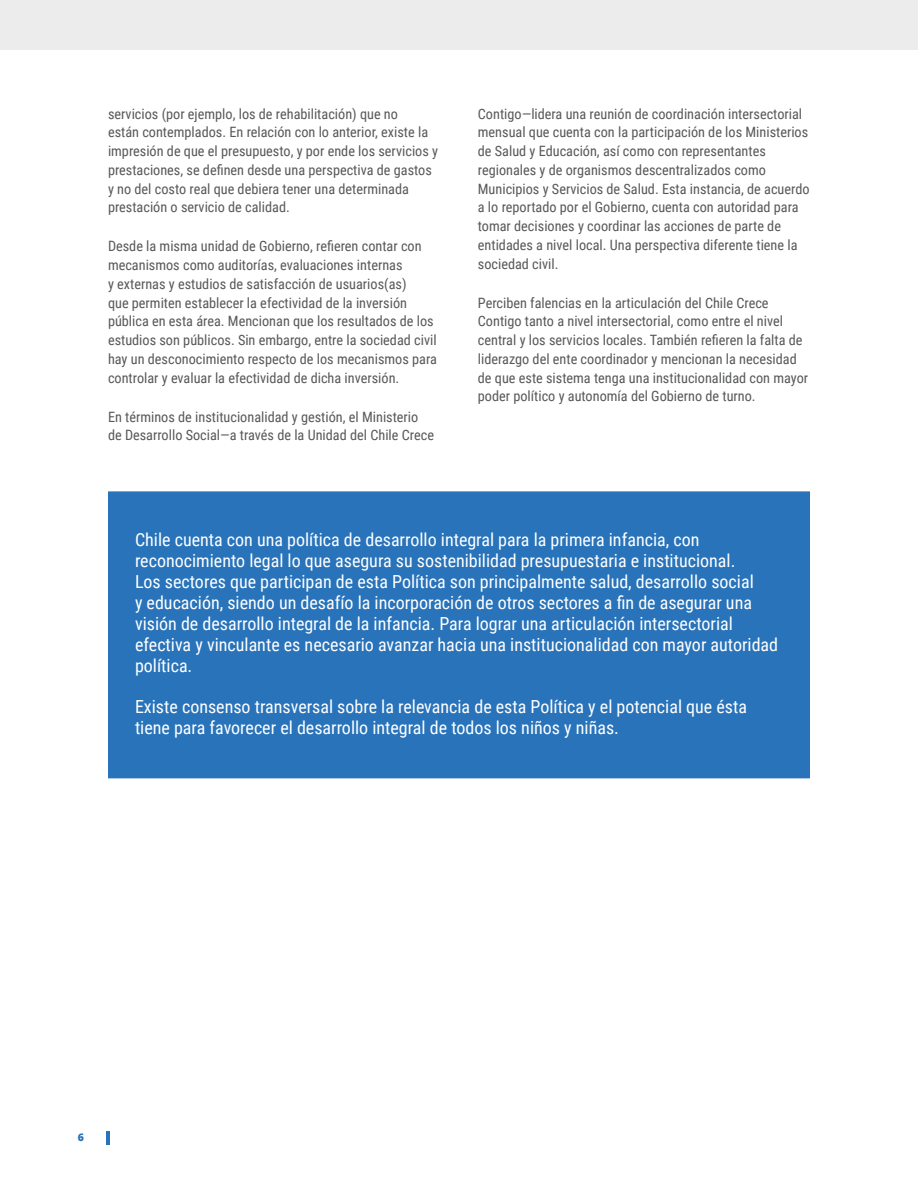
<style>
.page{position:relative;width:918px;height:1188px;background:#fff}
.page>*{position:absolute;margin:0;border:0;box-sizing:border-box;transform-origin:0 0}
.Content_-_Body_text{font:18px/21px "Roboto Condensed";color:#fff}
.Content_-_Body_text-2{font:14.25px/18.8px "Roboto Condensed";color:#57585a}
.t1{font:800 10.5px "Open Sans";color:#2873ba}
</style>
<div class="page">
<div style="left:0;top:0;width:918px;height:50px;background:#ececed"></div>
<hr style="left:106px;top:1131px;width:3px;height:14px;background:#2873ba">
<div style="left:108px;top:491px;width:702px;height:287px;background:#2873ba;border:2px solid #2873ba"></div>
<hr style="left:917px;top:107px;width:1px;height:207px;background:#0c3151">
<p class="Content_-_Body_text-2" style="left:108px;top:104px;width:332px">servicios (por ejemplo, los de rehabilitación) que no<br>están contemplados. En relación con lo anterior, existe la impresión de que el presupuesto, y por ende los servicios y prestaciones, se definen desde una perspectiva de gastos y no del costo real que debiera tener una determinada prestación o servicio de calidad.</p>
<p class="Content_-_Body_text-2" style="left:108px;top:236px;width:330px">Desde la misma unidad de Gobierno, refieren contar con mecanismos como auditorías, evaluaciones internas<br>y externas y estudios de satisfacción de usuarios(as)<br>que permiten establecer la efectividad de la inversión pública en esta área. Mencionan que los resultados de los estudios son públicos. Sin embargo, entre la sociedad civil hay un desconocimiento respecto de los mecanismos para controlar y evaluar la efectividad de dicha inversión.</p>
<p class="Content_-_Body_text-2" style="left:108px;top:407px;width:328px">En términos de institucionalidad y gestión, el Ministerio de Desarrollo Social—a través de la Unidad del Chile Crece</p>
<p class="Content_-_Body_text-2" style="left:478px;top:104px;width:333px">Contigo—lidera una reunión de coordinación intersectorial mensual que cuenta con la participación de los Ministerios de Salud y Educación, así como con representantes regionales y de organismos descentralizados como Municipios y Servicios de Salud. Esta instancia, de acuerdo a lo reportado por el Gobierno, cuenta con autoridad para tomar decisiones y coordinar las acciones de parte de entidades a nivel local. Una perspectiva diferente tiene la sociedad civil.</p>
<p class="Content_-_Body_text-2" style="left:478px;top:293px;width:332px">Perciben falencias en la articulación del Chile Crece Contigo tanto a nivel intersectorial, como entre el nivel central y los servicios locales. También refieren la falta de liderazgo del ente coordinador y mencionan la necesidad de que este sistema tenga una institucionalidad con mayor poder político y autonomía del Gobierno de turno.</p>
<p class="Content_-_Body_text" style="left:135px;top:528px;width:645px">Chile cuenta con una política de desarrollo integral para la primera infancia, con reconocimiento legal lo que asegura su sostenibilidad presupuestaria e institucional.<br>Los sectores que participan de esta Política son principalmente salud, desarrollo social<br>y educación, siendo un desafío la incorporación de otros sectores a fin de asegurar una visión de desarrollo integral de la infancia. Para lograr una articulación intersectorial efectiva y vinculante es necesario avanzar hacia una institucionalidad con mayor autoridad política.</p>
<p class="Content_-_Body_text" style="left:135px;top:695px;width:614px">Existe consenso transversal sobre la relevancia de esta Política y el potencial que ésta tiene para favorecer el desarrollo integral de todos los niños y niñas.</p>
<p class="t1" style="left:78px;top:1129px;width:8px">6</p>
</div>
